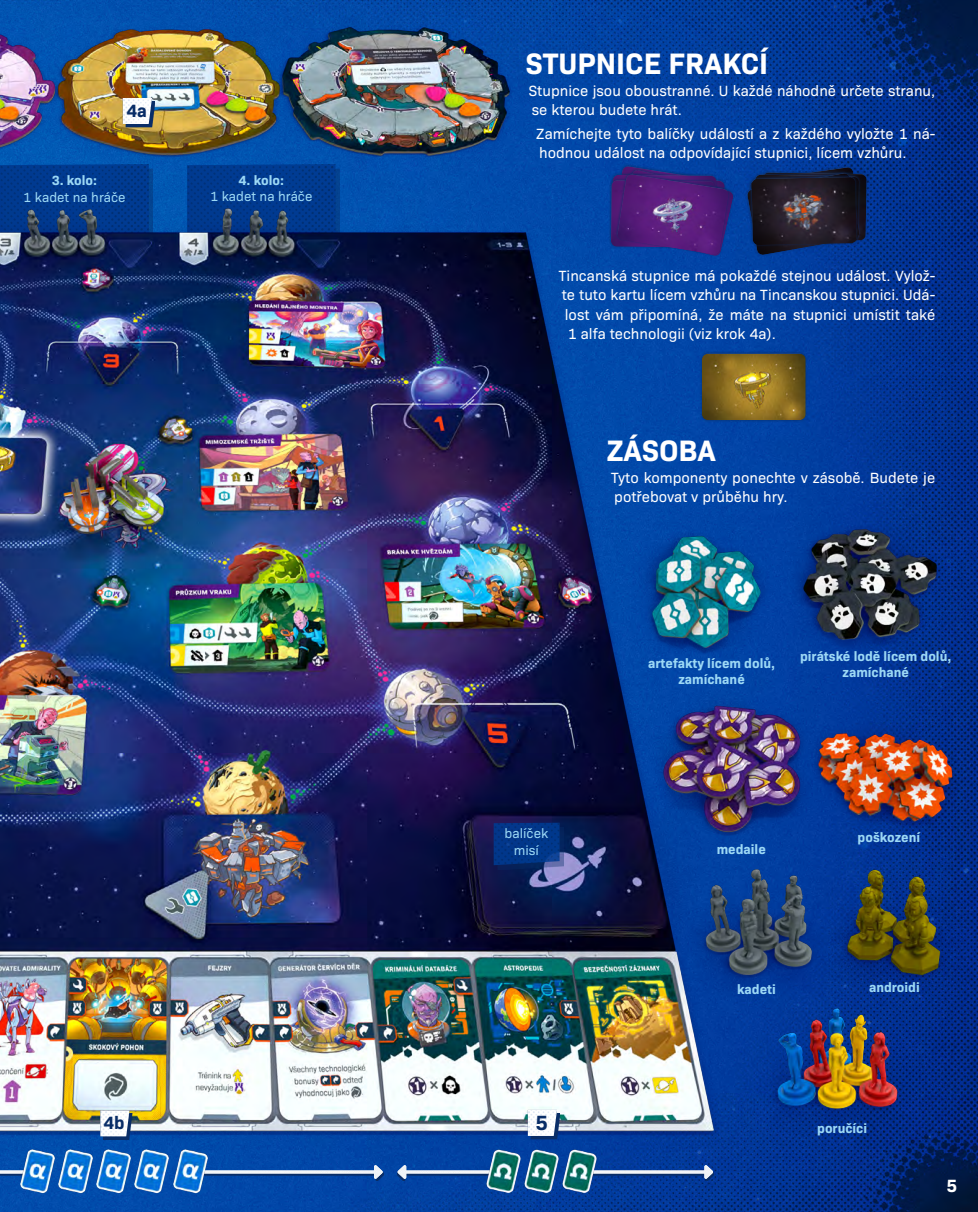
<style>
.page{position:relative;width:978px;height:1212px;background:#fff}
.page>*{position:absolute;margin:0;border:0;box-sizing:border-box;transform-origin:0 0}
.Heading_2{font:700 30px "Bio Sans";color:#fff}
.t1{font:700 20.85px "Bio Sans";color:#092d67}
.t2{font:700 18px "Bio Sans";color:#092d67}
.t3{font:700 18px "Bio Sans";color:#fff}
.t4{font:15px/19.5px "Bio Sans";color:#fff}
.Label{font:700 13.5px/16.2px "Bio Sans";color:#9cd8f5;text-align:center}
.Label-2{font:13.5px/16.2px "Bio Sans";color:#9cd8f5;text-align:center}
.s1{font-weight:700}
</style>
<div class="page">
<img style="left:0;top:0;width:978px;height:1212px">
<img style="left:0;top:18px;width:735px;height:1136px">
<img style="left:836px;top:845px;width:137px;height:159px">
<img style="left:675px;top:861px;width:161px;height:142px">
<img style="left:643px;top:681px;width:180px;height:180px">
<img style="left:795px;top:688px;width:176px;height:176px">
<img style="left:613px;top:501px;width:181px;height:181px">
<img style="left:773px;top:495px;width:183px;height:182px">
<img style="left:748px;top:980px;width:171px;height:169px">
<div style="left:498px;top:827px;width:66px;height:43px;background:#092d67;opacity:.43"></div>
<img style="left:494px;top:823px;width:66px;height:42px">
<svg style="left:608px;top:163px;width:130px;height:97px"></svg>
<svg style="left:744px;top:164px;width:125px;height:95px"></svg>
<div style="left:699px;top:351px;width:109px;height:72px;background:#092d67;opacity:.75"></div>
<img style="left:702px;top:418px;width:104px;height:2px">
<div style="left:702px;top:353px;width:104px;height:65px;background:#fff;opacity:.75"></div>
<svg style="left:126px;top:101px;width:29px;height:26px"></svg>
<img style="left:123px;top:98px;width:29px;height:26px">
<svg style="left:103px;top:1113px;width:29px;height:26px"></svg>
<img style="left:100px;top:1110px;width:30px;height:26px">
<svg style="left:531px;top:1113px;width:29px;height:26px"></svg>
<img style="left:528px;top:1110px;width:29px;height:26px">
<div style="left:182px;top:1167px;width:202px;height:13px;background:#0146a8"></div>
<img style="left:208px;top:1165px;width:175px;height:14px">
<div style="left:0;top:1167px;width:47px;height:14px;background:#024dac"></div>
<svg style="left:0;top:1165px;width:20px;height:11px"></svg>
<img style="left:0;top:1170px;width:20px;height:3px">
<img style="left:20px;top:1148px;width:36px;height:46px">
<img style="left:58px;top:1148px;width:36px;height:46px">
<img style="left:96px;top:1148px;width:36px;height:46px">
<img style="left:134px;top:1148px;width:36px;height:46px">
<img style="left:172px;top:1148px;width:36px;height:46px">
<svg style="left:598px;top:1167px;width:116px;height:13px"></svg>
<img style="left:598px;top:1165px;width:115px;height:14px">
<div style="left:397px;top:1167px;width:109px;height:14px;background:#0141a2"></div>
<img style="left:397px;top:1165px;width:89px;height:14px">
<img style="left:486px;top:1148px;width:36px;height:46px">
<img style="left:524px;top:1148px;width:36px;height:46px">
<img style="left:562px;top:1148px;width:36px;height:46px">
<p class="t2" style="left:126px;top:97px;width:22px">4a</p>
<p class="Label-2" style="left:23px;top:172px;width:104px"><span class="s1">3. kolo:<br></span>1 kadet na hráče</p>
<p class="Label-2" style="left:210px;top:171px;width:104px"><span class="s1">4. kolo:<br></span>1 kadet na hráče</p>
<p class="Heading_2" style="left:526px;top:41px;width:244px">STUPNICE FRAKCÍ</p>
<p class="t4" style="left:529px;top:80px;width:408px">Stupnice jsou oboustranné. U každé náhodně určete stranu, se kterou budete hrát.</p>
<p class="t4" style="left:536px;top:123px;width:400px">Zamíchejte tyto balíčky událostí a z každého vyložte 1 ná&shy;hodnou událost na odpovídající stupnici, lícem vzhůru.</p>
<p class="t4" style="left:559px;top:265px;width:378px">Tincanská stupnice má pokaždé stejnou událost. Vylož-</p>
<p class="t4" style="left:562px;top:284px;width:375px">te tuto kartu lícem vzhůru na Tincanskou stupnici. Udá-</p>
<p class="t4" style="left:565px;top:304px;width:372px">lost vám připomíná, že máte na stupnici umístit také</p>
<p class="t4" style="left:568px;top:323px;width:210px">1 alfa technologii (viz krok 4a).</p>
<p class="Heading_2" style="left:607px;top:427px;width:111px">ZÁSOBA</p>
<p class="t4" style="left:611px;top:466px;width:325px">Tyto komponenty ponechte v zásobě. Budete je potřebovat v průběhu hry.</p>
<p class="Label-2" style="left:505px;top:824px;width:45px">balíček misí</p>
<p class="Label" style="left:648px;top:654px;width:129px">artefakty lícem dolů, zamíchané</p>
<p class="Label" style="left:800px;top:647px;width:153px">pirátské lodě lícem dolů, zamíchané</p>
<p class="Label" style="left:717px;top:840px;width:51px">medaile</p>
<p class="Label" style="left:858px;top:828px;width:64px">poškození</p>
<p class="Label" style="left:737px;top:980px;width:40px">kadeti</p>
<p class="Label" style="left:869px;top:978px;width:52px">androidi</p>
<p class="t2" style="left:104px;top:1109px;width:23px">4b</p>
<p class="t1" style="left:535px;top:1107px;width:14px">5</p>
<p class="Label" style="left:817px;top:1119px;width:51px">poručíci</p>
<p class="t3" style="left:946px;top:1171px;width:12px">5</p>
</div>
